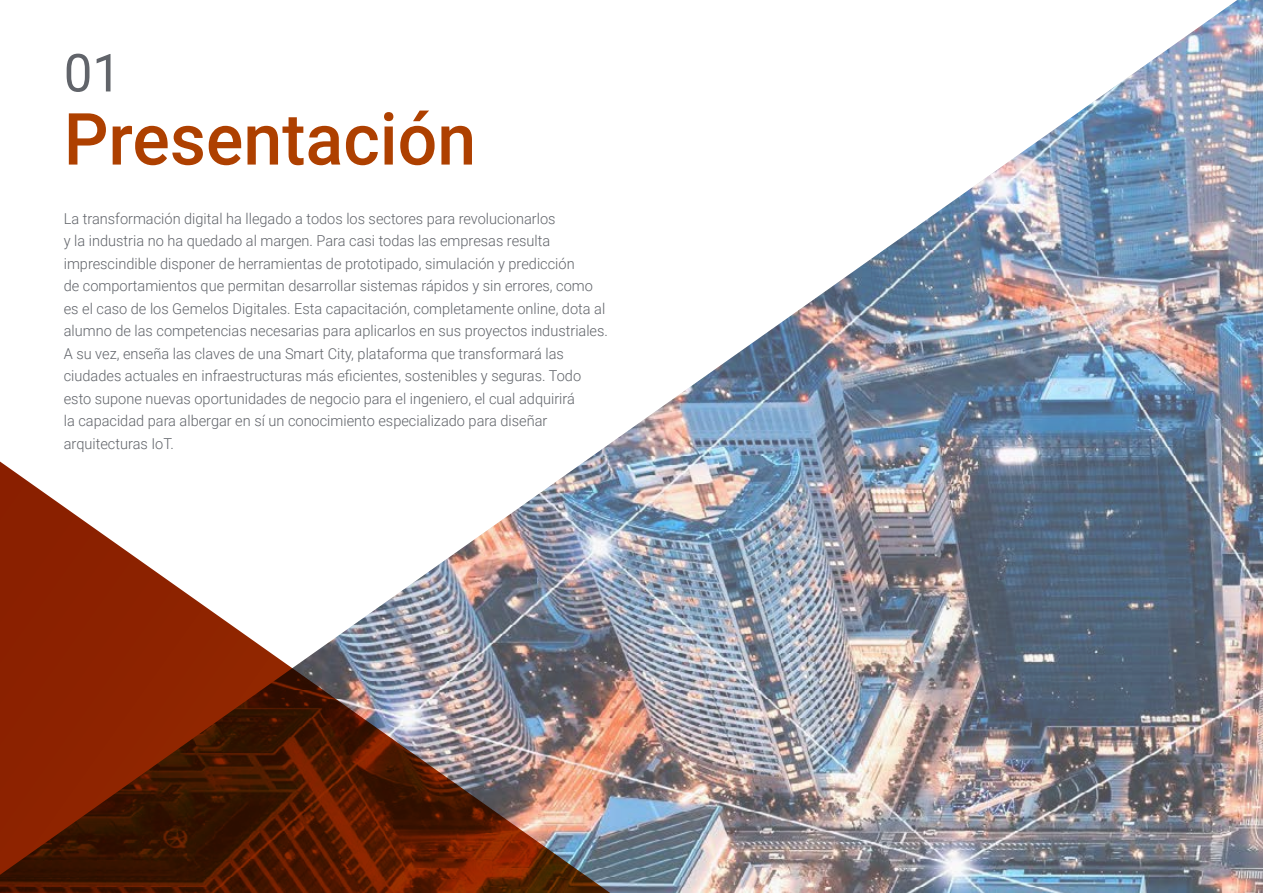
<style>
.page{position:relative;width:1263px;height:893px;background:#fff}
.page>*{position:absolute;margin:0;border:0;box-sizing:border-box;transform-origin:0 0}
.t1{font:500 72px "Roboto";color:#ae4000}
.t2{font:52.5px "Roboto";color:#61646a}
.t3{font:300 15px/22.5px "Roboto";color:#61646a}
</style>
<div class="page">
<img style="left:607px;top:0;width:656px;height:893px">
<img style="left:0;top:446px;width:640px;height:447px">
<h2 class="t2" style="left:64px;top:36px;width:59px">01</h2>
<h1 class="t1" style="left:64px;top:89px;width:414px">Presentación</h1>
<p class="t3" style="left:64px;top:207px;width:546px">La transformación digital ha llegado a todos los sectores para revolucionarlos<br>y la industria no ha quedado al margen. Para casi todas las empresas resulta imprescindible disponer de herramientas de prototipado, simulación y predicción<br>de comportamientos que permitan desarrollar sistemas rápidos y sin errores, como es el caso de los Gemelos Digitales. Esta capacitación, completamente online, dota al alumno de las competencias necesarias para aplicarlos en sus proyectos industriales.<br>A su vez, enseña las claves de una Smart City, plataforma que transformará las ciudades actuales en infraestructuras más eficientes, sostenibles y seguras. Todo esto supone nuevas oportunidades de negocio para el ingeniero, el cual adquirirá<br>la capacidad para albergar en sí un conocimiento especializado para diseñar arquitecturas IoT.</p>
</div>
